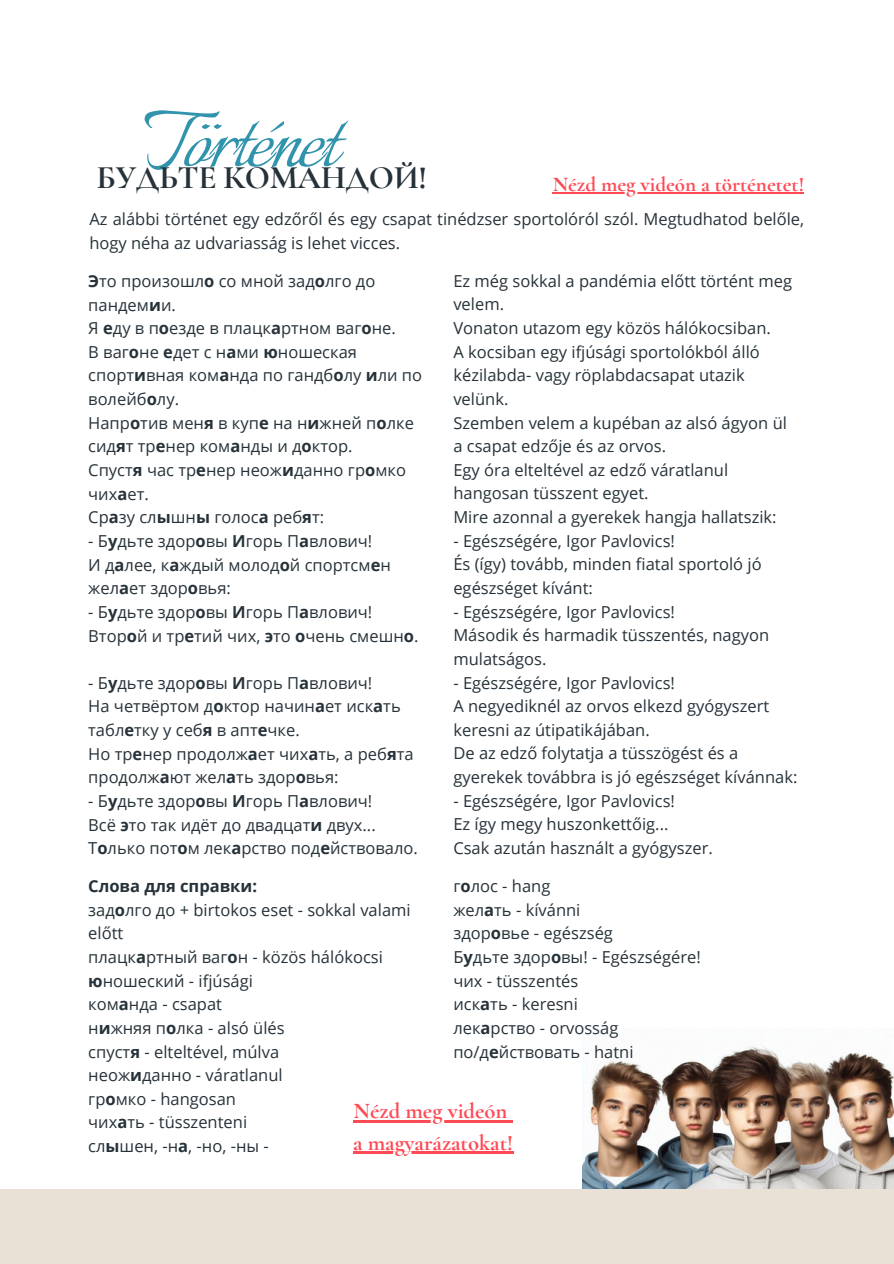
<style>
.page{position:relative;width:894px;height:1264px;background:#fff}
.page>*{position:absolute;margin:0;border:0;box-sizing:border-box;transform-origin:0 0}
.t1{font:100.5px "Italianno";letter-spacing:-.035em;color:#3194ac}
.t2{font:700 33px "Cormorant Garamond";letter-spacing:-.015em;color:#263239}
.t3{font:700 22.5px "Cormorant Garamond";color:#fe4a55}
.t4{font:700 21px "Cormorant Garamond";color:#fe4a55}
.t5{font:16.5px/23.7px "Open Sans";color:#263239}
.t6{font:700 16.5px "Open Sans";color:#263239}
.s1{font-weight:700}
</style>
<div class="page">
<img style="left:582px;top:1046px;width:311px;height:142px">
<div style="left:0;top:1188px;width:893px;height:75px;background:#eae1d6"></div>
<hr style="left:552px;top:192px;width:252px;height:1px;background:#fe4a55">
<hr style="left:353px;top:1120px;width:154px;height:2px;background:#fe4a55">
<hr style="left:353px;top:1151px;width:160px;height:3px;background:#fe4a55">
<p class="t1" style="left:143px;top:85px;width:197px">Történet</p>
<p class="t2" style="left:96px;top:157px;width:332px">БУДЬТЕ КОМАНДОЙ!</p>
<p class="t5" style="left:89px;top:207px;width:716px">Az alábbi történet egy edzőről és egy csapat tinédzser sportolóról szól. Megtudhatod belőle, hogy néha az udvariasság is lehet vicces.</p>
<p class="t4" style="left:552px;top:172px;width:253px">Nézd meg videón a történetet!</p>
<p class="t5" style="left:453px;top:268px;width:340px">Ez még sokkal a pandémia előtt történt meg velem.</p>
<p class="t5" style="left:453px;top:316px;width:319px">Vonaton utazom egy közös hálókocsiban.</p>
<p class="t5" style="left:453px;top:339px;width:308px">A kocsiban egy ifjúsági sportolókból álló kézilabda- vagy röplabdacsapat utazik velünk.</p>
<p class="t5" style="left:453px;top:410px;width:335px">Szemben velem a kupéban az alsó ágyon ül a csapat edzője és az orvos.</p>
<p class="t5" style="left:453px;top:457px;width:276px">Egy óra elteltével az edző váratlanul hangosan tüsszent egyet.</p>
<p class="t5" style="left:453px;top:505px;width:325px">Mire azonnal a gyerekek hangja hallatszik:</p>
<p class="t5" style="left:453px;top:528px;width:223px">- Egészségére, Igor Pavlovics!</p>
<p class="t5" style="left:453px;top:552px;width:310px">És (így) tovább, minden fiatal sportoló jó</p>
<p class="t5" style="left:453px;top:575px;width:141px">egészséget kívánt:</p>
<p class="t5" style="left:453px;top:599px;width:223px">- Egészségére, Igor Pavlovics!</p>
<p class="t5" style="left:453px;top:623px;width:317px">Második és harmadik tüsszentés, nagyon mulatságos.</p>
<p class="t5" style="left:453px;top:670px;width:223px">- Egészségére, Igor Pavlovics!</p>
<p class="t5" style="left:453px;top:694px;width:317px">A negyediknél az orvos elkezd gyógyszert keresni az útipatikájában.</p>
<p class="t5" style="left:453px;top:741px;width:345px">De az edző folytatja a tüsszögést és a gyerekek továbbra is jó egészséget kívánnak:</p>
<p class="t5" style="left:453px;top:788px;width:223px">- Egészségére, Igor Pavlovics!<br>Ez így megy huszonkettőig...</p>
<p class="t5" style="left:453px;top:835px;width:261px">Csak azután használt a gyógyszer.</p>
<p class="t5" style="left:453px;top:873px;width:98px">г<span class="s1">о</span>лос - hang</p>
<p class="t5" style="left:453px;top:897px;width:128px">жел<span class="s1">а</span>ть - kívánni</p>
<p class="t5" style="left:453px;top:921px;width:161px">здор<span class="s1">о</span>вье - egészség</p>
<p class="t5" style="left:453px;top:944px;width:249px">Б<span class="s1">у</span>дьте здор<span class="s1">о</span>вы! - Egészségére!</p>
<p class="t5" style="left:453px;top:968px;width:126px">чих - tüsszentés</p>
<p class="t5" style="left:453px;top:991px;width:126px">иск<span class="s1">а</span>ть - keresni</p>
<p class="t5" style="left:453px;top:1015px;width:166px">лек<span class="s1">а</span>рство - orvosság</p>
<p class="t5" style="left:453px;top:1039px;width:182px">по/д<span class="s1">е</span>йствовать - hatni</p>
<h2 class="t5" style="left:88px;top:269px;width:288px"><span class="s1">Э</span>то произошл<span class="s1">о</span> со мной зад<span class="s1">о</span>лго до пандем<span class="s1">и</span>и.</h2>
<h3 class="t5" style="left:88px;top:316px;width:309px">Я <span class="s1">е</span>ду в п<span class="s1">о</span>езде в плацк<span class="s1">а</span>ртном ваг<span class="s1">о</span>не.</h3>
<p class="t5" style="left:88px;top:339px;width:335px">В ваг<span class="s1">о</span>не <span class="s1">е</span>дет с н<span class="s1">а</span>ми <span class="s1">ю</span>ношеская спорт<span class="s1">и</span>вная ком<span class="s1">а</span>нда по гандб<span class="s1">о</span>лу <span class="s1">и</span>ли по волейб<span class="s1">о</span>лу.</p>
<p class="t5" style="left:88px;top:410px;width:327px">Напр<span class="s1">о</span>тив мен<span class="s1">я</span> в куп<span class="s1">е</span> на н<span class="s1">и</span>жней п<span class="s1">о</span>лке сид<span class="s1">я</span>т тр<span class="s1">е</span>нер ком<span class="s1">а</span>нды и д<span class="s1">о</span>ктор.</p>
<p class="t5" style="left:88px;top:458px;width:319px">Спуст<span class="s1">я</span> час тр<span class="s1">е</span>нер неож<span class="s1">и</span>данно гр<span class="s1">о</span>мко чих<span class="s1">а</span>ет.</p>
<p class="t5" style="left:88px;top:505px;width:237px">Ср<span class="s1">а</span>зу сл<span class="s1">ы</span>шн<span class="s1">ы</span> голос<span class="s1">а</span> реб<span class="s1">я</span>т:</p>
<p class="t5" style="left:88px;top:528px;width:285px">- Б<span class="s1">у</span>дьте здор<span class="s1">о</span>вы <span class="s1">И</span>горь П<span class="s1">а</span>влович!</p>
<p class="t5" style="left:88px;top:552px;width:304px">И д<span class="s1">а</span>лее, к<span class="s1">а</span>ждый молод<span class="s1">о</span>й спортсм<span class="s1">е</span>н жел<span class="s1">а</span>ет здор<span class="s1">о</span>вья:</p>
<p class="t5" style="left:88px;top:599px;width:285px">- Б<span class="s1">у</span>дьте здор<span class="s1">о</span>вы <span class="s1">И</span>горь П<span class="s1">а</span>влович!</p>
<p class="t5" style="left:88px;top:623px;width:331px">Втор<span class="s1">о</span>й и тр<span class="s1">е</span>тий чих, <span class="s1">э</span>то <span class="s1">о</span>чень смешн<span class="s1">о</span>.</p>
<p class="t5" style="left:88px;top:670px;width:285px">- Б<span class="s1">у</span>дьте здор<span class="s1">о</span>вы <span class="s1">И</span>горь П<span class="s1">а</span>влович!</p>
<p class="t5" style="left:88px;top:694px;width:314px">На четвёртом д<span class="s1">о</span>ктор начин<span class="s1">а</span>ет иск<span class="s1">а</span>ть табл<span class="s1">е</span>тку у себ<span class="s1">я</span> в апт<span class="s1">е</span>чке.</p>
<p class="t5" style="left:88px;top:741px;width:327px">Но тр<span class="s1">е</span>нер продолж<span class="s1">а</span>ет чих<span class="s1">а</span>ть, а реб<span class="s1">я</span>та продолж<span class="s1">а</span>ют жел<span class="s1">а</span>ть здор<span class="s1">о</span>вья:</p>
<p class="t5" style="left:88px;top:788px;width:285px">- Б<span class="s1">у</span>дьте здор<span class="s1">о</span>вы <span class="s1">И</span>горь П<span class="s1">а</span>влович!</p>
<p class="t5" style="left:88px;top:812px;width:289px">Всё <span class="s1">э</span>то так идёт до двадцат<span class="s1">и</span> двух...</p>
<p class="t5" style="left:88px;top:836px;width:331px">Т<span class="s1">о</span>лько пот<span class="s1">о</span>м лек<span class="s1">а</span>рство под<span class="s1">е</span>йствовало.</p>
<p class="t6" style="left:88px;top:874px;width:170px">Слова для справки:</p>
<p class="t5" style="left:88px;top:897px;width:324px">зад<span class="s1">о</span>лго до + birtokos eset - sokkal valami előtt</p>
<p class="t5" style="left:88px;top:944px;width:296px">плацк<span class="s1">а</span>ртный ваг<span class="s1">о</span>н - közös hálókocsi</p>
<p class="t5" style="left:88px;top:968px;width:166px"><span class="s1">ю</span>ношеский - ifjúsági</p>
<p class="t5" style="left:88px;top:991px;width:135px">ком<span class="s1">а</span>нда - csapat</p>
<p class="t5" style="left:88px;top:1015px;width:198px">н<span class="s1">и</span>жняя п<span class="s1">о</span>лка - alsó ülés</p>
<p class="t5" style="left:88px;top:1039px;width:192px">спуст<span class="s1">я</span> - elteltével, múlva</p>
<p class="t5" style="left:88px;top:1062px;width:196px">неож<span class="s1">и</span>данно - váratlanul</p>
<p class="t5" style="left:88px;top:1086px;width:149px">гр<span class="s1">о</span>мко - hangosan</p>
<p class="t5" style="left:88px;top:1110px;width:160px">чих<span class="s1">а</span>ть - tüsszenteni</p>
<p class="t5" style="left:88px;top:1133px;width:182px">сл<span class="s1">ы</span>шен, -н<span class="s1">а</span>, -но, -ны -</p>
<p class="t3" style="left:353px;top:1097px;width:155px">Nézd meg videón</p>
<p class="t3" style="left:353px;top:1128px;width:162px">a magyarázatokat!</p>
</div>
